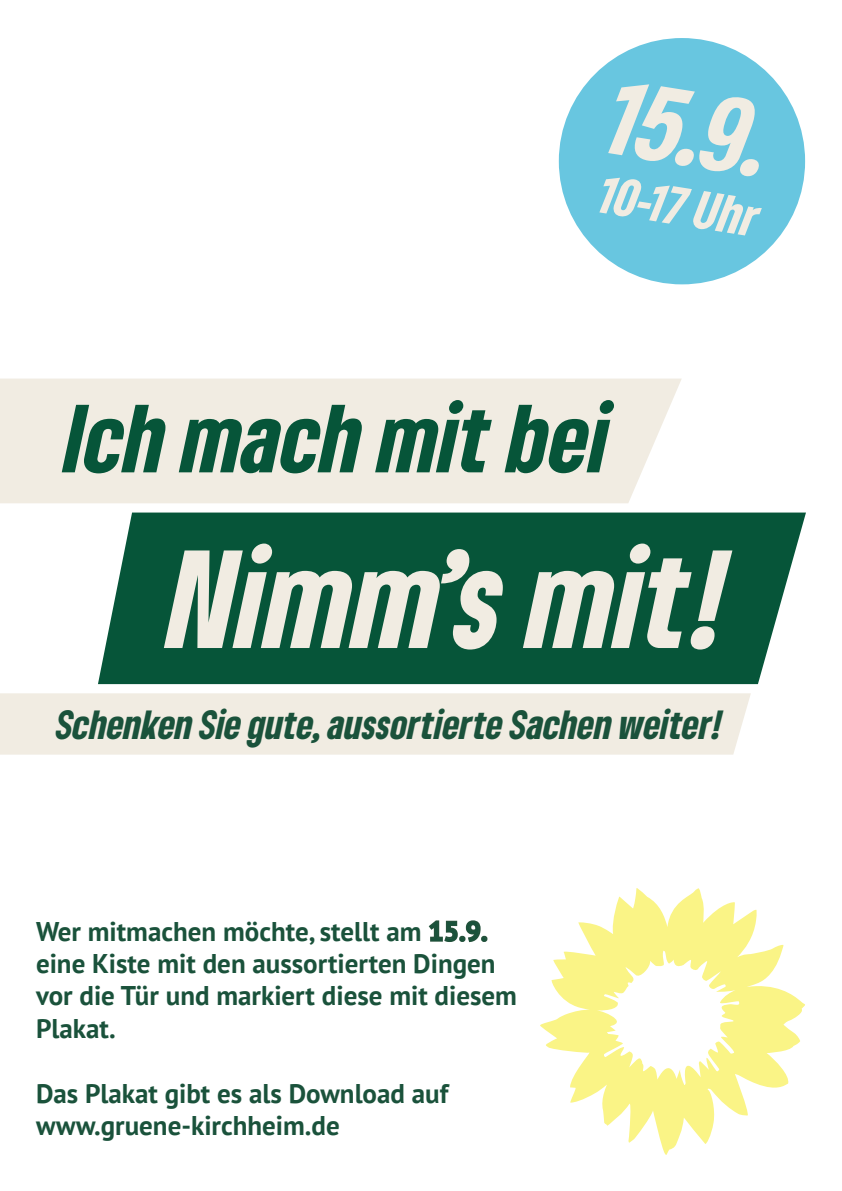
<style>
.page{position:relative;width:842px;height:1191px;background:#fff}
.page>*{position:absolute;margin:0;border:0;box-sizing:border-box;transform-origin:0 0}
.t1{font:italic 900 condensed 130px "Gruene Type";color:#f1ece2}
.t2{font:italic 900 condensed 99px "Gruene Type";color:#f1ece2}
.t3{font:italic 900 condensed 90px "Gruene Type";color:#065539}
.t4{font:italic 900 condensed 50px "Gruene Type";color:#f1ece2}
.t5{font:italic 900 condensed 38px "Gruene Type";color:#1a523b}
.t6{font:700 27px/32.4px "PT Sans";color:#1a523b}
.s1{color:#26523c}
</style>
<div class="page">
<div style="left:0;top:378px;width:682px;height:125px;background:#f1ece2"></div>
<div style="left:98px;top:512px;width:708px;height:172px;background:#065539"></div>
<div style="left:559px;top:38px;width:246px;height:246px;background:#68c6e0;border-radius:50%"></div>
<svg style="left:540px;top:888px;width:265px;height:267px"></svg>
<div style="left:0;top:693px;width:751px;height:61px;background:#f1ece2"></div>
<p class="t2" style="left:622px;top:51px;width:164px;rotate:9deg">15.9.</p>
<p class="t4" style="left:606px;top:161px;width:160px;rotate:9deg">10-17 Uhr</p>
<p class="t3" style="left:65px;top:378px;width:547px">Ich mach mit bei</p>
<p class="t1" style="left:169px;top:512px;width:561px">Nimm’s mit!</p>
<p class="t5" style="left:57px;top:699px;width:667px">Schenken Sie gute, aussortierte Sachen weiter!</p>
<p class="t6" style="left:36px;top:914px;width:482px">Wer mitmachen möchte, stellt am <span class="s1">15.9. </span>eine Kiste mit den aussortierten Dingen vor die Tür und markiert diese mit diesem<br>Plakat.</p>
<p class="t6" style="left:36px;top:1076px;width:414px">Das Plakat gibt es als Download auf</p>
<p class="t6" style="left:36px;top:1108px;width:305px">www.gruene-kirchheim.de</p>
</div>
